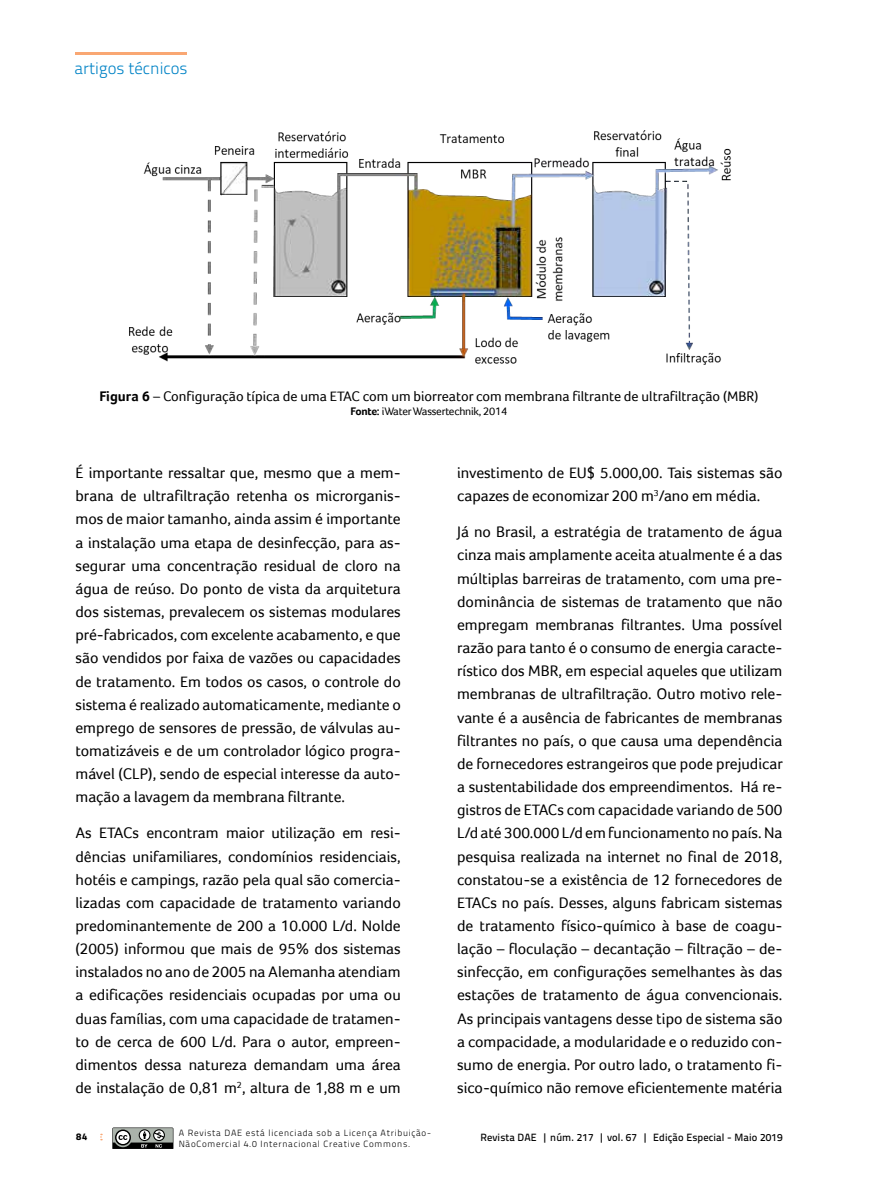
<style>
.page{position:relative;width:893px;height:1191px;background:#fff}
.page>*{position:absolute;margin:0;border:0;box-sizing:border-box;transform-origin:0 0}
.t1{font:300 16.65px "Titillium Text 22 L";color:#0083c6}
.t2{font:15.75px/23.1px "Foco";color:#000;text-align:justify}
.t3{font:14.25px "Foco";color:#000}
.t4{font:11.25px "Foco";letter-spacing:-.02em;color:#000}
.t5{font:500 10.5px "Titillium Text 22 L";letter-spacing:.01em;color:#000}
.t6{font:800 9.75px "Titillium Text 22 L";color:#000}
.t7{font:300 9px/10.5px "Titillium Text 22 L";letter-spacing:.08em;color:#000}
.s1{font-weight:700}
</style>
<div class="page">
<img style="left:129px;top:130px;width:602px;height:235px">
<hr style="left:75px;top:52px;width:112px;height:3px;background:#f9a773">
<svg style="left:112px;top:1127px;width:61px;height:22px"></svg>
<p class="t1" style="left:75px;top:56px;width:115px">artigos técnicos</p>
<p class="t3" style="left:100px;top:388px;width:660px"><span class="s1">Figura 6</span> – Configuração típica de uma ETAC com um biorreator com membrana filtrante de ultrafiltração (MBR)</p>
<p class="t4" style="left:351px;top:404px;width:158px"><span class="s1">Fonte:</span> iWater Wassertechnik, 2014</p>
<p class="t2" style="left:75px;top:461px;width:327px">É importante ressaltar que, mesmo que a mem&shy;brana de ultrafiltração retenha os microrganis&shy;mos de maior tamanho, ainda assim é importante a instalação uma etapa de desinfecção, para as&shy;segurar uma concentração residual de cloro na água de reúso. Do ponto de vista da arquitetura dos sistemas, prevalecem os sistemas modulares pré-fabricados, com excelente acabamento, e que são vendidos por faixa de vazões ou capacidades de tratamento. Em todos os casos, o controle do sistema é realizado automaticamente, mediante o emprego de sensores de pressão, de válvulas au&shy;tomatizáveis e de um controlador lógico progra&shy;mável (CLP), sendo de especial interesse da auto&shy;mação a lavagem da membrana filtrante.</p>
<p class="t2" style="left:75px;top:821px;width:327px">As ETACs encontram maior utilização em resi&shy;dências unifamiliares, condomínios residenciais, hotéis e campings, razão pela qual são comercia&shy;lizadas com capacidade de tratamento variando predominantemente de 200 a 10.000 L/d. Nolde (2005) informou que mais de 95% dos sistemas instalados no ano de 2005 na Alemanha atendiam a edificações residenciais ocupadas por uma ou duas famílias, com uma capacidade de tratamen&shy;to de cerca de 600 L/d. Para o autor, empreen&shy;dimentos dessa natureza demandam uma área de instalação de 0,81 m<sup>2</sup>, altura de 1,88 m e um</p>
<p class="t2" style="left:457px;top:461px;width:327px">investimento de EU$ 5.000,00. Tais sistemas são capazes de economizar 200 m<sup>3</sup>/ano em média.</p>
<p class="t2" style="left:457px;top:520px;width:327px">Já no Brasil, a estratégia de tratamento de água cinza mais amplamente aceita atualmente é a das múltiplas barreiras de tratamento, com uma pre&shy;dominância de sistemas de tratamento que não empregam membranas filtrantes. Uma possível razão para tanto é o consumo de energia caracte&shy;rístico dos MBR, em especial aqueles que utilizam membranas de ultrafiltração. Outro motivo rele&shy;vante é a ausência de fabricantes de membranas filtrantes no país, o que causa uma dependência de fornecedores estrangeiros que pode prejudicar a sustentabilidade dos empreendimentos. Há re&shy;gistros de ETACs com capacidade variando de 500<br>L/d até 300.000 L/d em funcionamento no país. Na pesquisa realizada na internet no final de 2018, constatou-se a existência de 12 fornecedores de ETACs no país. Desses, alguns fabricam sistemas de tratamento físico-químico à base de coagu&shy;lação – floculação – decantação – filtração – de&shy;sinfecção, em configurações semelhantes às das estações de tratamento de água convencionais.<br>As principais vantagens desse tipo de sistema são a compacidade, a modularidade e o reduzido con&shy;sumo de energia. Por outro lado, o tratamento fi&shy;sico-químico não remove eficientemente matéria</p>
<p class="t6" style="left:76px;top:1129px;width:13px">84</p>
<p class="t7" style="left:179px;top:1127px;width:254px">A Revista DAE está licenciada sob a Licença Atribuição-<br>NãoComercial 4.0 Internacional Creative Commons.</p>
<p class="t5" style="left:480px;top:1129px;width:304px">Revista DAE | núm. 217 | vol. 67 | Edição Especial - Maio 2019</p>
</div>
